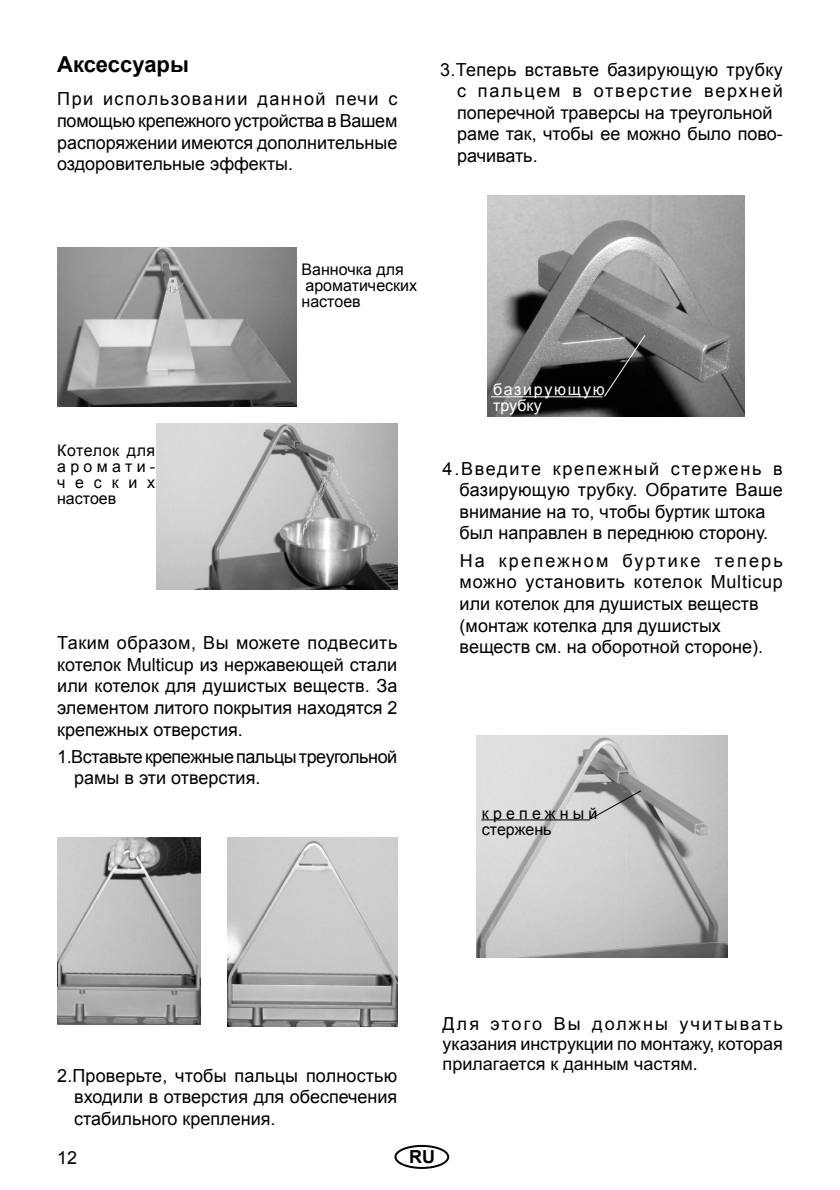
<style>
.page{position:relative;width:840px;height:1190px;background:#fff}
.page>*{position:absolute;margin:0;border:0;box-sizing:border-box;transform-origin:0 0}
.t1{font:700 22px "Arial";color:#000}
.t2{font:18px/21.6px "Arial";color:#000;text-align:justify}
.t3{font:18px/19.8px "Arial Cyr";letter-spacing:-.005em;color:#000;text-align:justify}
.t4{font:18px/21.6px "Arial";letter-spacing:-.025em;color:#000}
.t5{font:700 18px "Arial";color:#000}
.t6{font:16px/16px "Arial";color:#000}
.t7{font:16px/16px "Arial";letter-spacing:.25em;color:#000}
.t8{font:16px/16px "Arial";letter-spacing:.1em;color:#fff}
</style>
<div class="page">
<div style="left:394px;top:1145px;width:55px;height:24px;border:2px solid #000;border-radius:50%"></div>
<img style="left:488px;top:195px;width:256px;height:221px">
<img style="left:57px;top:837px;width:144px;height:188px">
<img style="left:227px;top:837px;width:170px;height:190px">
<img style="left:477px;top:736px;width:250px;height:222px">
<img style="left:57px;top:248px;width:239px;height:158px">
<img style="left:157px;top:423px;width:240px;height:167px">
<hr style="left:491px;top:396px;width:112px;height:1px;background:#fff">
<svg style="left:604px;top:335px;width:42px;height:62px;background:#383838"></svg>
<hr style="left:481px;top:820px;width:109px;height:1px;background:#000">
<svg style="left:590px;top:790px;width:52px;height:30px;background:#a8a8a8"></svg>
<p class="t1" style="left:57px;top:56px;width:133px">Аксессуары</p>
<p class="t2" style="left:57px;top:90px;width:342px">При использовании данной печи с помощью крепежного устройства в Вашем распоряжении имеются дополнительные оздоровительные эффекты.</p>
<p class="t2" style="left:457px;top:60px;width:327px;text-align:left;text-indent:-17px">3.Теперь вставьте базирующую трубку с пальцем в отверстие верхней поперечной траверсы на треугольной раме так, чтобы ее можно было пово&shy;рачивать.</p>
<p class="t6" style="left:302px;top:262px;width:117px">Ванночка для ароматических настоев</p>
<p class="t6" style="left:57px;top:444px;width:100px;text-align:justify">Котелок для аромати&shy;ческих настоев</p>
<p class="t2" style="left:57px;top:634px;width:342px">Таким образом, Вы можете подвесить котелок Multicup из нержавеющей стали или котелок для душистых веществ. За элементом литого покрытия находятся 2 крепежных отверстия.</p>
<p class="t4" style="left:74px;top:747px;width:325px;text-indent:-17px">1.Вставьте крепежные пальцы треугольной рамы в эти отверстия.</p>
<p class="t8" style="left:493px;top:383px;width:113px">базирующую трубку</p>
<p class="t2" style="left:460px;top:459px;width:325px;text-align:left;text-indent:-17px">4.Введите крепежный стержень в базирующую трубку. Обратите Ваше внимание на то, чтобы буртик штока был направлен в переднюю сторону.</p>
<p class="t2" style="left:460px;top:551px;width:325px;text-align:left">На крепежном буртике теперь можно установить котелок Multicup или котелок для душистых веществ (монтаж котелка для душистых веществ см. на оборотной стороне).</p>
<p class="t7" style="left:482px;top:807px;width:117px">крепежный стержень</p>
<p class="t2" style="left:74px;top:1066px;width:325px;text-indent:-17px">2.Проверьте, чтобы пальцы полностью входили в отверстия для обеспечения стабильного крепления.</p>
<p class="t3" style="left:443px;top:1016px;width:342px">Для этого Вы должны учитывать указания инструкции по монтажу, которая прилагается к данным частям.</p>
<p class="t2" style="left:57px;top:1148px;width:22px">12</p>
<p class="t5" style="left:409px;top:1150px;width:27px">RU</p>
</div>
